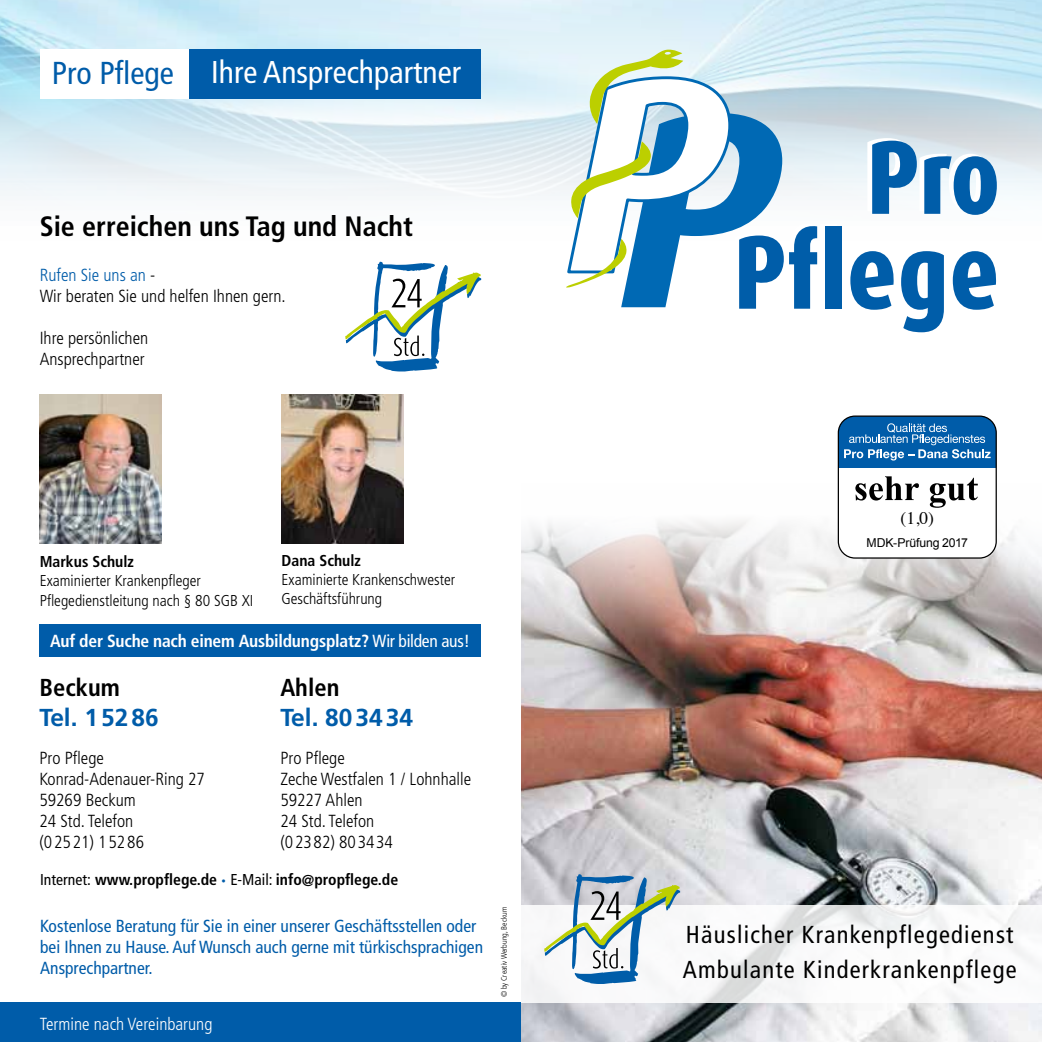
<style>
.page{position:relative;width:1042px;height:1042px;background:#fff}
.page>*{position:absolute;margin:0;border:0;box-sizing:border-box;transform-origin:0 0}
.t1{font:800 104.83px/94.9px "Dax Condensed";color:#005da9;text-align:right}
.t2{font:condensed 31.5px "Frutiger";color:#fff}
.t3{font:700 condensed 28px "Frutiger";color:#000}
.t4{font:condensed 24.5px/35px "Frutiger";letter-spacing:.05em;color:#000}
.t5{font:700 24.5px "Frutiger";color:#005ca9}
.t6{font:700 condensed 24.5px "Frutiger";color:#000}
.t7{font:300 condensed 17.5px/21px "Frutiger";color:#000}
.t8{font:condensed 17.5px/21px "Frutiger";color:#005ca9}
.t9{font:700 condensed 17.5px "Frutiger";letter-spacing:-.01em;color:#fff}
.t10{font:300 condensed 17.5px "Frutiger";color:#fff}
.t11{font:17.5px "Times";color:#000}
.t12{font:300 condensed 15.75px/19.2px "Frutiger";color:#000}
.t13{font:700 condensed 15.75px "Frutiger";color:#000}
.t14{font:12.25px "Arial";letter-spacing:-.015em;color:#000}
.t15{font:300 condensed 7.88px "Frutiger";color:#000}
.s1{font-size:31.68px;color:#005ca9}
.s2{color:#005ca9}
.s3{font-weight:400}
.s4{font-stretch:normal;font-size:8.75px;color:#005ca9}
</style>
<div class="page">
<div style="left:39px;top:624px;width:442px;height:33px;background:#005ca9"></div>
<img style="left:0;top:0;width:1042px;height:196px">
<svg style="left:564px;top:49px;width:218px;height:258px"></svg>
<img style="left:521px;top:483px;width:521px;height:559px">
<div style="left:521px;top:905px;width:521px;height:97px;background:#fff"></div>
<svg style="left:544px;top:874px;width:136px;height:110px"></svg>
<div style="left:184px;top:50px;width:297px;height:49px;background:#005ca9"></div>
<div style="left:40px;top:50px;width:149px;height:49px;background:#fff"></div>
<svg style="left:345px;top:262px;width:136px;height:109px"></svg>
<div style="left:0;top:1002px;width:521px;height:40px;background:#005ca9"></div>
<div style="left:838px;top:416px;width:158px;height:142px;background:#fff;border-radius:17px"></div>
<div style="left:838px;top:416px;width:158px;height:51px;background:#005ca9"></div>
<div style="left:838px;top:415px;width:159px;height:144px;border:1px solid #000;border-radius:17px"></div>
<svg style="left:844px;top:423px;width:146px;height:37px"></svg>
<svg style="left:855px;top:476px;width:64px;height:24px"></svg>
<svg style="left:930px;top:478px;width:48px;height:30px"></svg>
<img style="left:40px;top:394px;width:121px;height:149px">
<img style="left:282px;top:394px;width:121px;height:149px">
<h2 class="t2" style="left:52px;top:54px;width:411px"><span class="s1">Pro Pflege</span> Ihre Ansprechpartner</h2>
<h3 class="t3" style="left:40px;top:209px;width:375px">Sie erreichen uns Tag und Nacht</h3>
<p class="t7" style="left:40px;top:265px;width:247px"><span class="s2">Rufen Sie uns an</span> -<br>Wir beraten Sie und helfen Ihnen gern.</p>
<p class="t7" style="left:40px;top:328px;width:110px">Ihre persönlichen<br>Ansprechpartner</p>
<p class="t13" style="left:40px;top:552px;width:96px">Markus Schulz</p>
<p class="t12" style="left:40px;top:571px;width:215px">Examinierter Krankenpfleger<br>Pflegedienstleitung nach § 80 SGB XI</p>
<p class="t13" style="left:282px;top:551px;width:81px">Dana Schulz</p>
<p class="t12" style="left:282px;top:570px;width:175px">Examinierte Krankenschwester<br>Geschäftsführung</p>
<p class="t9" style="left:50px;top:630px;width:421px">Auf der Suche nach einem Ausbildungsplatz? <span class="s3">Wir bilden aus!</span></p>
<h3 class="t6" style="left:280px;top:673px;width:61px">Ahlen</h3>
<h3 class="t5" style="left:280px;top:703px;width:134px">Tel. 803434</h3>
<h3 class="t6" style="left:39px;top:673px;width:82px">Beckum</h3>
<h3 class="t5" style="left:39px;top:703px;width:121px">Tel. 15286</h3>
<p class="t7" style="left:39px;top:748px;width:167px">Pro Pflege<br>Konrad-Adenauer-Ring 27<br>59269 Beckum<br>24 Std. Telefon<br>(02521) 152 86</p>
<p class="t7" style="left:280px;top:748px;width:192px">Pro Pflege<br>Zeche Westfalen 1 / Lohnhalle<br>59227 Ahlen<br>24 Std. Telefon<br>(02382) 803434</p>
<p class="t13" style="left:40px;top:870px;width:360px"><span class="s3">Internet:</span> www.propflege.de <span class="s4">•</span> <span class="s3">E-Mail:</span> info@propflege.de</p>
<p class="t8" style="left:40px;top:915px;width:444px">Kostenlose Beratung für Sie in einer unserer Geschäftsstellen oder bei Ihnen zu Hause. Auf Wunsch auch gerne mit türkischsprachigen<br>Ansprechpartner.</p>
<p class="t10" style="left:40px;top:1014px;width:174px">Termine nach Vereinbarung</p>
<p class="t15" style="left:499px;top:997px;width:92px;rotate:-90deg">© by Creativ Werbung, Beckum</p>
<h1 class="t1" style="left:733px;top:131px;width:269px">Pro<br>Pflege</h1>
<p class="t11" style="left:900px;top:502px;width:35px">(1,0)</p>
<p class="t14" style="left:866px;top:535px;width:103px">MDK-Prüfung 2017</p>
<h3 class="t4" style="left:683px;top:917px;width:335px">Häuslicher Krankenpflegedienst<br>Ambulante Kinderkrankenpflege</h3>
</div>
